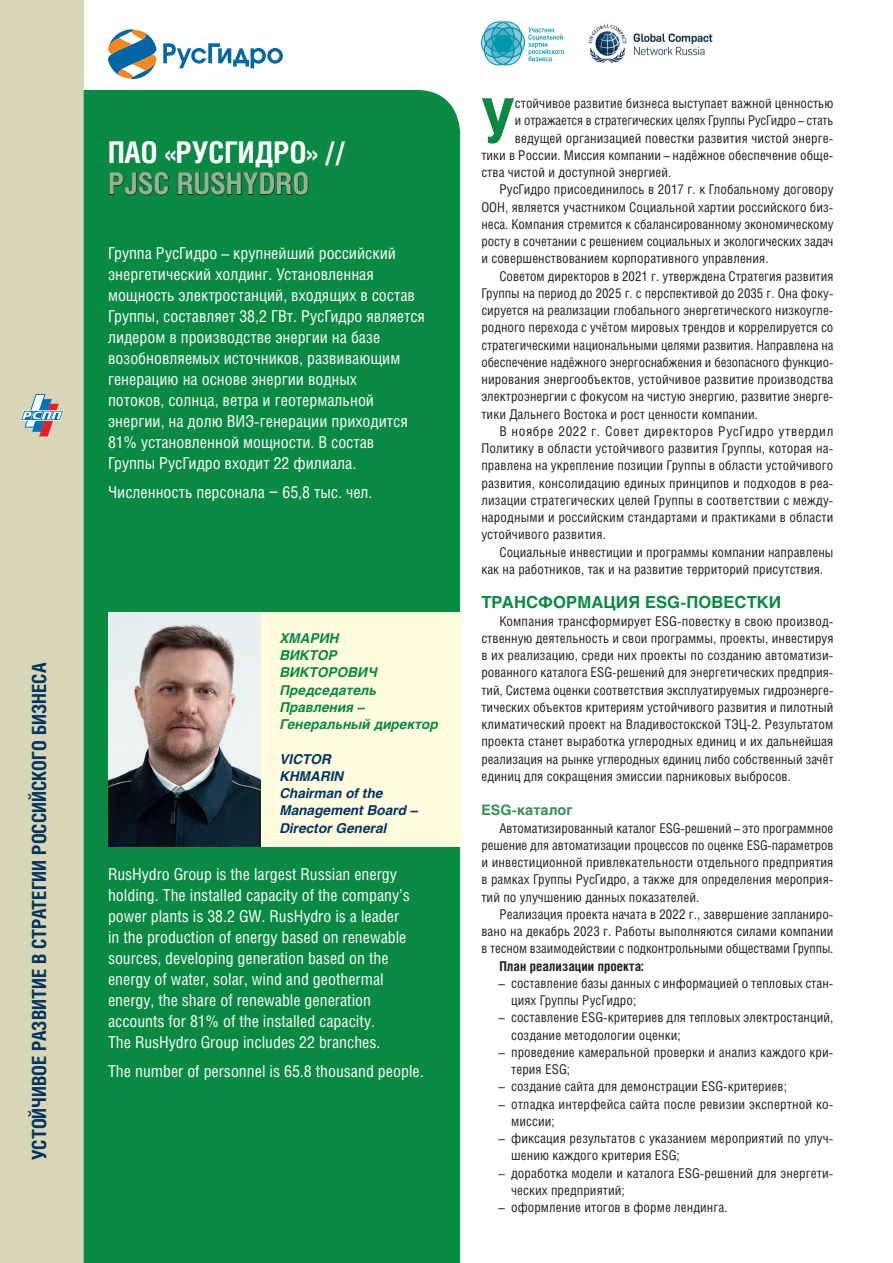
<style>
.page{position:relative;width:893px;height:1263px;background:#fff}
.page>*{position:absolute;margin:0;border:0;box-sizing:border-box;transform-origin:0 0}
.t1{font:700 61.35px "Helios Cond C";color:#098a42}
.t2{font:700 30px "Helios Cond C";color:#fff}
.t3{font:700 30px "Helios Cond C";color:#8eb78f}
.t4{font:700 19.5px "Helios Cond C";color:#003562}
.t5{font:16.5px/21px "Helios Cond C";color:#fff}
.t6{font:700 16.5px "Helios C";letter-spacing:.005em;color:#098a42}
.t7{font:700 14.25px "Helios C";letter-spacing:.005em;color:#32924e}
.t8{font:13.5px/17.2px "Helios Cond C";letter-spacing:.005em;color:#231f20}
.t9{font:italic 700 13.5px/17.2px "Helios C";color:#098a42}
.t10{font:italic 700 13.5px/17.2px "Helios C";color:#003562}
.t11{font:13.5px "Helios Cond C";letter-spacing:.04em;color:#231f20}
.t12{font:700 13.5px "Helios Cond C";letter-spacing:.005em;color:#231f20}
.s1{font-family:"Arial"}
</style>
<div class="page">
<div style="left:0;top:0;width:84px;height:1263px;background:#d9d6b7"></div>
<svg style="left:20px;top:394px;width:44px;height:42px"></svg>
<div style="left:84px;top:90px;width:376px;height:1173px;background:#098a42"></div>
<div style="left:108px;top:612px;width:352px;height:234px;background:#fffce0"></div>
<img style="left:108px;top:612px;width:152px;height:234px">
<svg style="left:109px;top:172px;width:60px;height:24px"></svg>
<svg style="left:177px;top:172px;width:132px;height:24px;background:#0f6e38"></svg>
<svg style="left:163px;top:43px;width:120px;height:25px"></svg>
<svg style="left:108px;top:29px;width:49px;height:50px"></svg>
<svg style="left:481px;top:22px;width:83px;height:43px"></svg>
<img style="left:588px;top:24px;width:125px;height:39px">
<h3 class="t4" style="left:27px;top:1160px;width:499px;rotate:-90deg">УСТОЙЧИВОЕ РАЗВИТИЕ В СТРАТЕГИИ РОССИЙСКОГО БИЗНЕСА</h3>
<h2 class="t2" style="left:108px;top:134px;width:239px">ПАО «РУСГИДРО» //</h2>
<h2 class="t3" style="left:108px;top:166px;width:203px">PJSC RUSHYDRO</h2>
<p class="t5" style="left:108px;top:242px;width:319px">Группа РусГидро – крупнейший российский энергетический холдинг. Установленная мощность электростанций, входящих в состав Группы, составляет 38,2 ГВт. РусГидро является лидером в производстве энергии на базе возобновляемых источников, развивающим генерацию на основе энергии водных<br>потоков, солнца, ветра и геотермальной энергии, на долю ВИЭ-генерации приходится 81% установленной мощности. В состав Группы РусГидро входит 22 филиала.</p>
<p class="t5" style="left:108px;top:481px;width:266px">Численность персонала <span class="s1">−</span> 65,8 тыс. чел.</p>
<p class="t9" style="left:280px;top:629px;width:160px">ХМАРИН<br>ВИКТОР<br>ВИКТОРОВИЧ<br>Председатель<br>Правления –<br>Генеральный директор</p>
<p class="t10" style="left:280px;top:750px;width:140px">VICTOR<br>KHMARIN<br>Chairman of the<br>Management Board –<br>Director General</p>
<p class="t5" style="left:108px;top:863px;width:303px">RusHydro Group is the largest Russian energy holding. The installed capacity of the company’s power plants is 38.2 GW. RusHydro is a leader in the production of energy based on renewable sources, developing generation based on the energy of water, solar, wind and geothermal energy, the share of renewable generation accounts for 81% of the installed capacity.<br>The RusHydro Group includes 22 branches.</p>
<p class="t5" style="left:108px;top:1060px;width:317px">The number of personnel is 65.8 thousand people.</p>
<h1 class="t1" style="left:481px;top:84px;width:35px">У</h1>
<p class="t8" style="left:515px;top:94px;width:320px">стойчивое развитие бизнеса выступает важной ценностью</p>
<p class="t8" style="left:515px;top:112px;width:320px">и отражается в стратегических целях Группы РусГидро – стать</p>
<p class="t8" style="left:515px;top:129px;width:320px">ведущей организацией повестки развития чистой энерге-</p>
<p class="t8" style="left:481px;top:146px;width:354px">тики в России. Миссия компании – надёжное обеспечение обще-</p>
<p class="t8" style="left:481px;top:163px;width:192px">ства чистой и доступной энергией.</p>
<p class="t8" style="left:499px;top:181px;width:336px">РусГидро присоединилось в 2017 г. к Глобальному договору</p>
<p class="t8" style="left:481px;top:198px;width:354px">ООН, является участником Социальной хартии российского биз-</p>
<p class="t8" style="left:481px;top:215px;width:354px">неса. Компания стремится к сбалансированному экономическому</p>
<p class="t8" style="left:481px;top:232px;width:354px">росту в сочетании с решением социальных и экологических задач</p>
<p class="t8" style="left:481px;top:250px;width:289px">и совершенствованием корпоративного управления.</p>
<p class="t8" style="left:499px;top:267px;width:336px">Советом директоров в 2021 г. утверждена Стратегия развития</p>
<p class="t8" style="left:481px;top:284px;width:354px">Группы на период до 2025 г. с перспективой до 2035 г. Она фоку-</p>
<p class="t8" style="left:481px;top:301px;width:354px">сируется на реализации глобального энергетического низкоугле-</p>
<p class="t8" style="left:481px;top:319px;width:354px">родного перехода с учётом мировых трендов и коррелируется со</p>
<p class="t8" style="left:481px;top:336px;width:354px">стратегическими национальными целями развития. Направлена на</p>
<p class="t8" style="left:481px;top:353px;width:352px">обеспечение надёжного энергоснабжения и безопасного функцио-</p>
<p class="t8" style="left:481px;top:370px;width:354px">нирования энергообъектов, устойчивое развитие производства</p>
<p class="t8" style="left:481px;top:388px;width:354px">электроэнергии с фокусом на чистую энергию, развитие энерге-</p>
<p class="t8" style="left:481px;top:405px;width:278px">тики Дальнего Востока и рост ценности компании.</p>
<p class="t11" style="left:499px;top:423px;width:336px">В ноябре 2022 г. Совет директоров РусГидро утвердил</p>
<p class="t8" style="left:481px;top:439px;width:354px">Политику в области устойчивого развития Группы, которая на-</p>
<p class="t8" style="left:481px;top:457px;width:354px">правлена на укрепление позиции Группы в области устойчивого</p>
<p class="t8" style="left:481px;top:474px;width:354px">развития, консолидацию единых принципов и подходов в реа-</p>
<p class="t8" style="left:481px;top:491px;width:354px">лизации стратегических целей Группы в соответствии с между-</p>
<p class="t8" style="left:481px;top:508px;width:354px">народными и российским стандартами и практиками в области</p>
<p class="t8" style="left:481px;top:526px;width:126px">устойчивого развития.</p>
<p class="t8" style="left:499px;top:543px;width:336px">Социальные инвестиции и программы компании направлены</p>
<p class="t8" style="left:481px;top:560px;width:343px">как на работников, так и на развитие территорий присутствия.</p>
<p class="t6" style="left:481px;top:593px;width:301px">ТРАНСФОРМАЦИЯ ESG-ПОВЕСТКИ</p>
<p class="t8" style="left:481px;top:612px;width:354px;text-align:justify;text-indent:18px">Компания трансформирует ESG-повестку в свою производ&shy;ственную деятельность и свои программы, проекты, инвестируя в их реализацию, среди них проекты по созданию автоматизи&shy;рованного каталога ESG-решений для энергетических предприя&shy;тий, Система оценки соответствия эксплуатируемых гидроэнерге&shy;тических объектов критериям устойчивого развития и пилотный климатический проект на Владивостокской ТЭЦ‑2. Результатом проекта станет выработка углеродных единиц и их дальнейшая реализация на рынке углеродных единиц либо собственный зачёт единиц для сокращения эмиссии парниковых выбросов.</p>
<p class="t7" style="left:481px;top:802px;width:93px">ESG-каталог</p>
<p class="t8" style="left:481px;top:819px;width:354px;text-align:justify;text-indent:18px">Автоматизированный каталог ESG-решений – это программное решение для автоматизации процессов по оценке ESG-параметров и инвестиционной привлекательности отдельного предприятия в рамках Группы РусГидро, а также для определения мероприя&shy;тий по улучшению данных показателей.</p>
<p class="t8" style="left:481px;top:905px;width:354px;text-align:justify;text-indent:18px">Реализация проекта начата в 2022 г., завершение запланиро&shy;вано на декабрь 2023 г. Работы выполняются силами компании в тесном взаимодействии с подконтрольными обществами Группы.</p>
<p class="t12" style="left:499px;top:958px;width:146px">План реализации проекта:</p>
<p class="t8" style="left:511px;top:974px;width:324px;text-indent:-13px">– составление базы данных с информацией о тепловых стан&shy;циях Группы РусГидро;</p>
<p class="t8" style="left:511px;top:1009px;width:324px;text-indent:-13px">– составление ESG-критериев для тепловых электростанций, создание методологии оценки;</p>
<p class="t8" style="left:511px;top:1043px;width:324px;text-indent:-13px">– проведение камеральной проверки и анализ каждого кри&shy;терия ESG;</p>
<p class="t8" style="left:498px;top:1078px;width:290px">– создание сайта для демонстрации ESG-критериев;</p>
<p class="t8" style="left:511px;top:1095px;width:324px;text-indent:-13px">– отладка интерфейса сайта после ревизии экспертной ко&shy;миссии;</p>
<p class="t8" style="left:511px;top:1129px;width:324px;text-indent:-13px">– фиксация результатов с указанием мероприятий по улуч&shy;шению каждого критерия ESG;</p>
<p class="t8" style="left:511px;top:1164px;width:324px;text-indent:-13px">– доработка модели и каталога ESG-решений для энергети&shy;ческих предприятий;</p>
<p class="t8" style="left:498px;top:1198px;width:231px">– оформление итогов в форме лендинга.</p>
</div>
